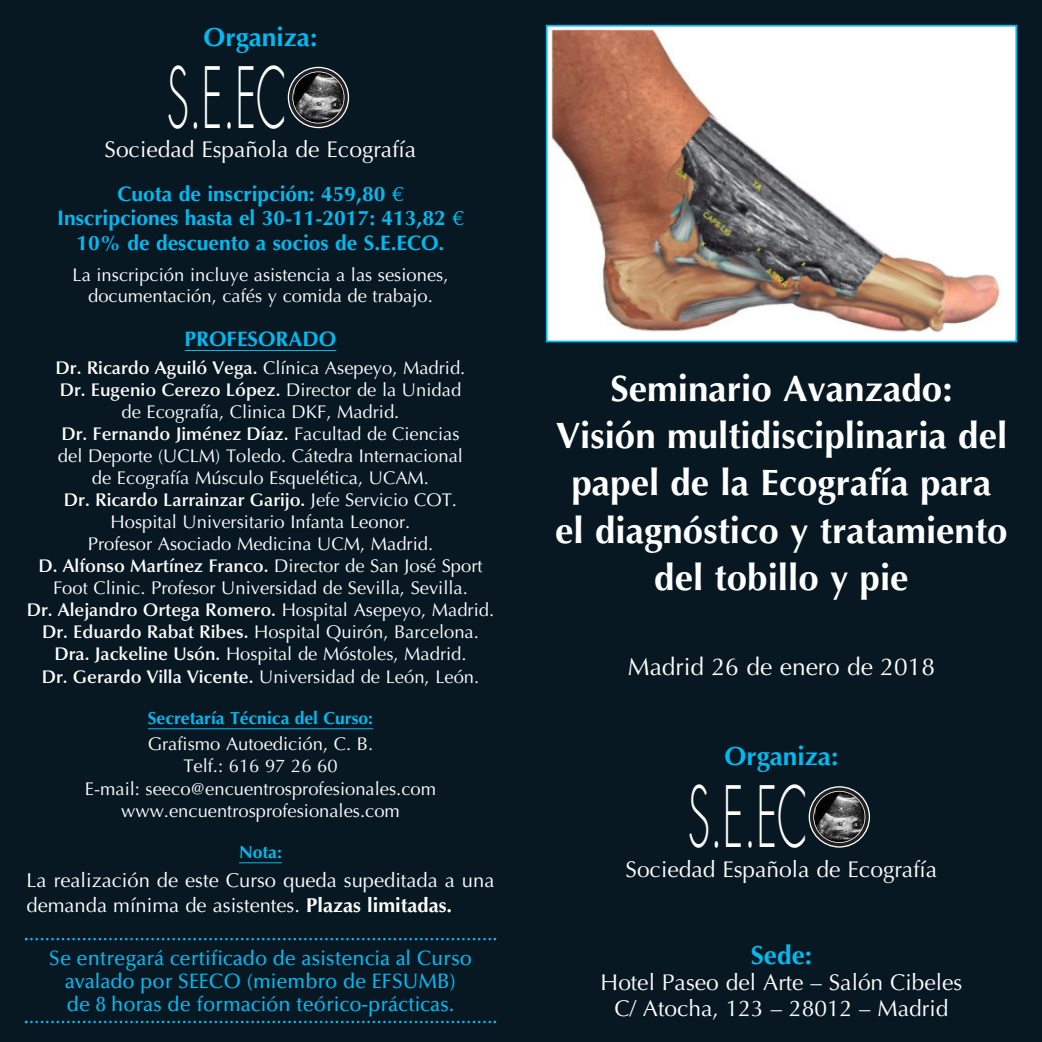
<style>
.page{position:relative;width:1042px;height:1042px;background:#071822}
.page>*{position:absolute;margin:0;border:0;box-sizing:border-box;transform-origin:0 0}
.t1{font:300 82.08px "Futura Std";color:#fff;scale:.5 1}
.t2{font:700 36.75px/47.2px "Optima LT Std";color:#fff;text-align:center}
.t3{font:700 26.25px "Optima LT Std";color:#00baf1}
.t4{font:24.5px "Optima LT Std";color:#fff}
.t5{font:22.75px/26.2px "Optima LT Std";color:#fff;text-align:center}
.t6{font:500 21px/22.8px "Optima LT Std";color:#00baf1;text-align:center;scale:.95 1}
.t7{font:700 21px/24.5px "Optima LT Std";color:#00baf1;text-align:center}
.t8{font:20.12px/24.5px "Optima LT Std";color:#fff}
.t9{font:18.38px/22.1px "Optima LT Std";color:#fff;text-align:center}
.t10{font:700 17.5px "Optima LT Std";color:#00baf1}
.s1{font-weight:400}
.s2{font-weight:600}
.s3{font-weight:700}
</style>
<div class="page">
<svg style="left:808px;top:786px;width:62px;height:61px"></svg>
<img style="left:814px;top:791px;width:51px;height:51px;border-radius:50%">
<div style="left:813px;top:791px;width:52px;height:52px;border:1px solid #fff;border-radius:50%"></div>
<hr style="left:185px;top:350px;width:151px;height:1px;background:#00baf1">
<hr style="left:148px;top:728px;width:225px;height:1px;background:#00baf1">
<hr style="left:239px;top:862px;width:43px;height:1px;background:#00baf1">
<svg style="left:288px;top:67px;width:61px;height:61px"></svg>
<img style="left:293px;top:72px;width:51px;height:51px;border-radius:50%">
<div style="left:292px;top:71px;width:52px;height:53px;border:1px solid #fff;border-radius:50%"></div>
<img style="left:549px;top:28px;width:465px;height:311px">
<div style="left:546px;top:25px;width:471px;height:317px;border:2px solid #00baf1"></div>
<svg style="left:25px;top:938px;width:471px;height:2px"></svg>
<svg style="left:25px;top:1020px;width:471px;height:3px"></svg>
<h3 class="t3" style="left:204px;top:26px;width:115px">Organiza:</h3>
<h1 class="t1" style="left:167px;top:52px;width:241px">S.E.EC</h1>
<p class="t5" style="left:105px;top:139px;width:313px">Sociedad Española de Ecografía</p>
<p class="t7" style="left:57px;top:183px;width:408px">Cuota de inscripción: 459,80 <span class="s1">€<br></span>Inscripciones hasta el 30-11-2017: 413,82 <span class="s1">€<br></span>10% de descuento a socios de S.E.ECO.</p>
<p class="t9" style="left:73px;top:266px;width:377px;line-height:21px">La inscripción incluye asistencia a las sesiones, documentación, cafés y comida de trabajo.</p>
<p class="t7" style="left:185px;top:328px;width:153px">PROFESORADO</p>
<p class="t9" style="left:27px;top:358px;width:469px"><span class="s2">Dr. Ricardo Aguiló Vega.</span> Clínica Asepeyo, Madrid.<br><span class="s2">Dr. Eugenio Cerezo López.</span> Director de la Unidad<br>de Ecografía, Clinica DKF, Madrid.<br><span class="s2">Dr. Fernando Jiménez Díaz.</span> Facultad de Ciencias<br>del Deporte (UCLM) Toledo. Cátedra Internacional<br>de Ecografía Músculo Esquelética, UCAM.<br><span class="s2">Dr. Ricardo Larrainzar Garijo.</span> Jefe Servicio COT.<br>Hospital Universitario Infanta Leonor.<br>Profesor Asociado Medicina UCM, Madrid.<br><span class="s2">D. Alfonso Martínez Franco.</span> Director de San José Sport Foot Clinic. Profesor Universidad de Sevilla, Sevilla.<br><span class="s2">Dr. Alejandro Ortega Romero.</span> Hospital Asepeyo, Madrid.<br><span class="s2">Dr. Eduardo Rabat Ribes.</span> Hospital Quirón, Barcelona.<br><span class="s2">Dra. Jackeline Usón.</span> Hospital de Móstoles, Madrid.<br><span class="s2">Dr. Gerardo Villa Vicente.</span> Universidad de León, León.</p>
<p class="t10" style="left:148px;top:710px;width:227px">Secretaría Técnica del Curso:</p>
<p class="t9" style="left:85px;top:735px;width:353px">Grafismo Autoedición, C. B.<br>Telf.: 616 97 26 60<br>E-mail: seeco@encuentrosprofesionales.com www.encuentrosprofesionales.com</p>
<p class="t10" style="left:239px;top:844px;width:44px">Nota:</p>
<p class="t8" style="left:27px;top:870px;width:469px">La realización de este Curso queda supeditada a una demanda mínima de asistentes. <span class="s3">Plazas limitadas.</span></p>
<p class="t6" style="left:49px;top:949px;width:447px">Se entregará certificado de asistencia al Curso avalado por SEECO (miembro de EFSUMB)<br>de 8 horas de formación teórico-prácticas.</p>
<h2 class="t2" style="left:555px;top:368px;width:454px">Seminario Avanzado:<br>Visión multidisciplinaria del papel de la Ecografía para el diagnóstico y tratamiento del tobillo y pie</h2>
<h3 class="t4" style="left:628px;top:656px;width:309px">Madrid 26 de enero de 2018</h3>
<h3 class="t3" style="left:724px;top:745px;width:115px">Organiza:</h3>
<h1 class="t1" style="left:688px;top:771px;width:241px">S.E.EC</h1>
<p class="t5" style="left:625px;top:858px;width:313px">Sociedad Española de Ecografía</p>
<h3 class="t3" style="left:751px;top:944px;width:63px">Sede:</h3>
<p class="t5" style="left:600px;top:971px;width:363px">Hotel Paseo del Arte – Salón Cibeles<br>C/ Atocha, 123 – 28012 – Madrid</p>
</div>
